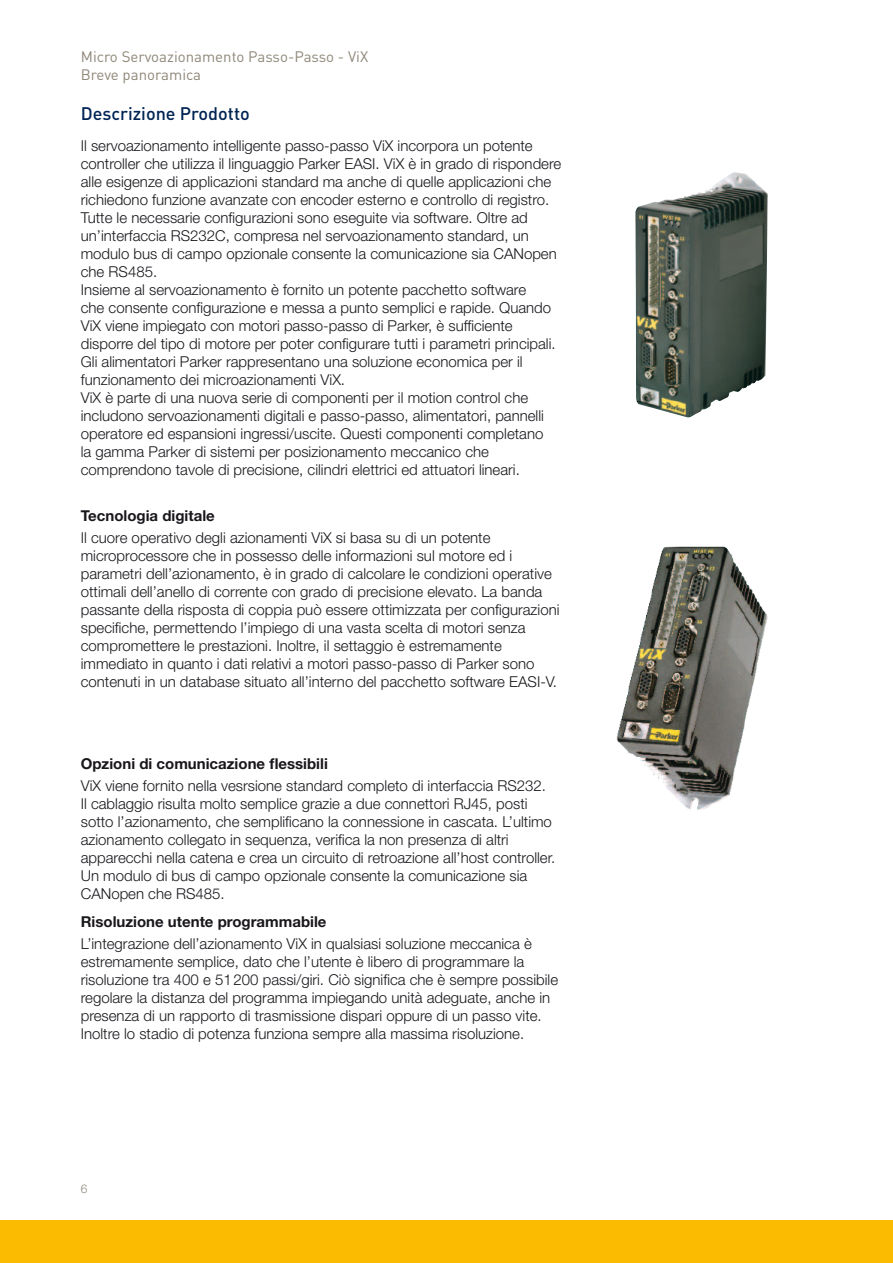
<style>
.page{position:relative;width:893px;height:1263px;background:#fff}
.page>*{position:absolute;margin:0;border:0;box-sizing:border-box;transform-origin:0 0}
.t1{font:500 18px "DINOT";color:#002454}
.t2{font:300 15px/18px "Helvetica Neue LT Std";color:#1a171c}
.t3{font:700 15px "Helvetica Neue LT Std";color:#1a171c}
.t4{font:15px/18px "DINOT";color:#8f8779}
.t5{font:300 12px "Helvetica Neue LT Std";color:#8f8779}
</style>
<div class="page">
<div style="left:0;top:1220px;width:893px;height:43px;background:#fabb00"></div>
<img style="left:635px;top:172px;width:133px;height:246px">
<img style="left:616px;top:546px;width:152px;height:264px">
<p class="t4" style="left:81px;top:47px;width:289px">Micro Servoazionamento Passo-Passo - ViX<br>Breve panoramica</p>
<p class="t1" style="left:81px;top:101px;width:171px">Descrizione Prodotto</p>
<p class="t2" style="left:81px;top:136px;width:482px">Il servoazionamento intelligente passo-passo ViX incorpora un potente controller che utilizza il linguaggio Parker EASI. ViX è in grado di rispondere alle esigenze di applicazioni standard ma anche di quelle applicazioni che richiedono funzione avanzate con encoder esterno e controllo di registro.<br>Tutte le necessarie configurazioni sono eseguite via software. Oltre ad un’interfaccia RS232C, compresa nel servoazionamento standard, un modulo bus di campo opzionale consente la comunicazione sia CANopen che RS485.<br>Insieme al servoazionamento è fornito un potente pacchetto software<br>che consente configurazione e messa a punto semplici e rapide. Quando ViX viene impiegato con motori passo-passo di Parker, è sufficiente disporre del tipo di motore per poter configurare tutti i parametri principali.<br>Gli alimentatori Parker rappresentano una soluzione economica per il funzionamento dei microazionamenti ViX.<br>ViX è parte di una nuova serie di componenti per il motion control che includono servoazionamenti digitali e passo-passo, alimentatori, pannelli operatore ed espansioni ingressi/uscite. Questi componenti completano<br>la gamma Parker di sistemi per posizionamento meccanico che comprendono tavole di precisione, cilindri elettrici ed attuatori lineari.</p>
<p class="t3" style="left:81px;top:506px;width:136px">Tecnologia digitale</p>
<p class="t2" style="left:81px;top:528px;width:480px">Il cuore operativo degli azionamenti ViX si basa su di un potente microprocessore che in possesso delle informazioni sul motore ed i parametri dell’azionamento, è in grado di calcolare le condizioni operative ottimali dell’anello di corrente con grado di precisione elevato. La banda passante della risposta di coppia può essere ottimizzata per configurazioni specifiche, permettendo l’impiego di una vasta scelta di motori senza compromettere le prestazioni. Inoltre, il settaggio è estremamente immediato in quanto i dati relativi a motori passo-passo di Parker sono contenuti in un database situato all’interno del pacchetto software EASI-V.</p>
<p class="t3" style="left:81px;top:754px;width:249px">Opzioni di comunicazione flessibili</p>
<p class="t2" style="left:81px;top:776px;width:476px">ViX viene fornito nella vesrsione standard completo di interfaccia RS232.<br>Il cablaggio risulta molto semplice grazie a due connettori RJ45, posti sotto l’azionamento, che semplificano la connessione in cascata. L’ultimo azionamento collegato in sequenza, verifica la non presenza di altri apparecchi nella catena e crea un circuito di retroazione all’host controller.<br>Un modulo di bus di campo opzionale consente la comunicazione sia CANopen che RS485.</p>
<p class="t3" style="left:81px;top:912px;width:247px">Risoluzione utente programmabile</p>
<p class="t2" style="left:81px;top:934px;width:479px">L’integrazione dell’azionamento ViX in qualsiasi soluzione meccanica è estremamente semplice, dato che l’utente è libero di programmare la risoluzione tra 400 e 51200 passi/giri. Ciò significa che è sempre possibile regolare la distanza del programma impiegando unità adeguate, anche in presenza di un rapporto di trasmissione dispari oppure di un passo vite.<br>Inoltre lo stadio di potenza funziona sempre alla massima risoluzione.</p>
<p class="t5" style="left:81px;top:1181px;width:8px">6</p>
</div>
